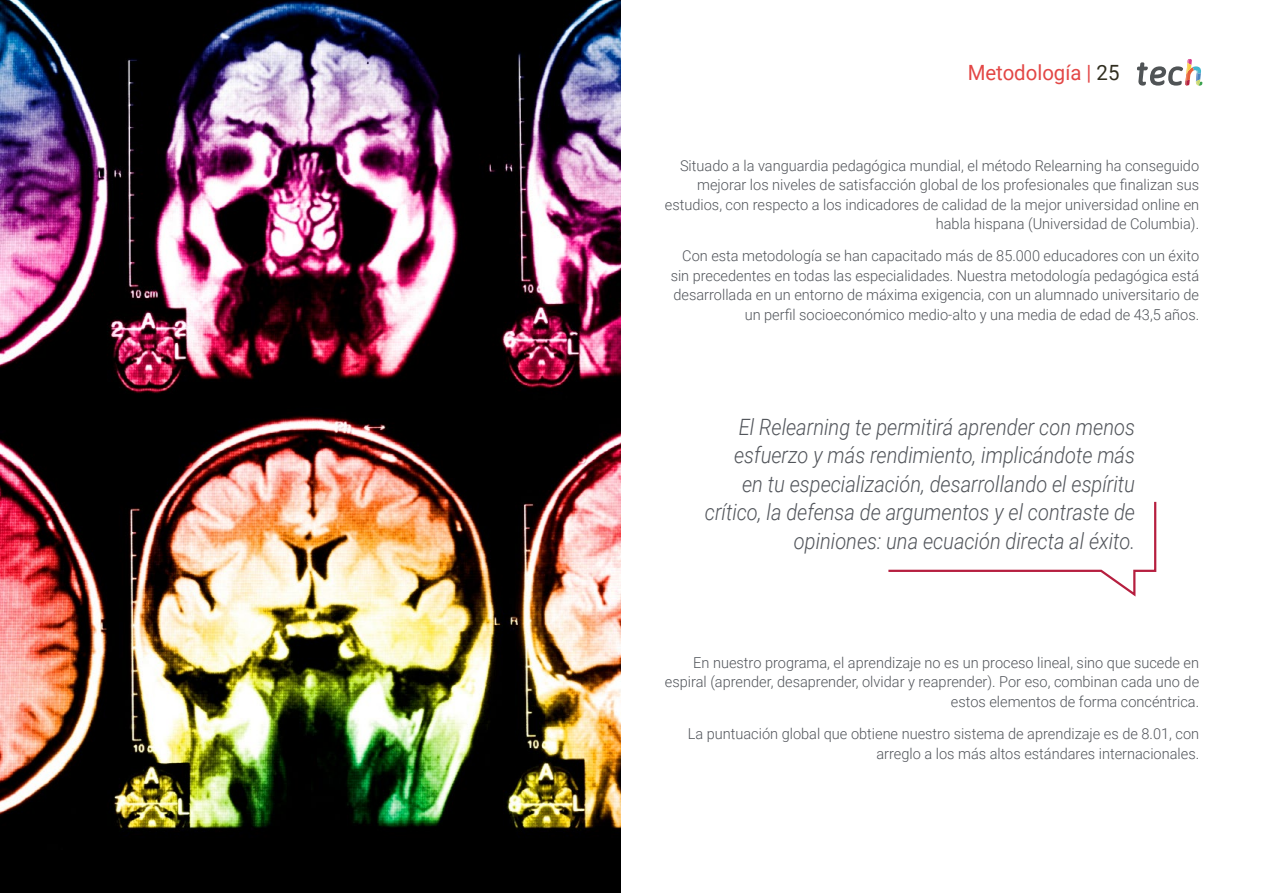
<style>
.page{position:relative;width:1263px;height:893px;background:#fff}
.page>*{position:absolute;margin:0;border:0;box-sizing:border-box;transform-origin:0 0}
.t1{font:italic 300 22.5px/28.5px "Roboto";color:#52555b;text-align:right;scale:.89 1}
.t2{font:21px "Roboto";color:#e34746}
.t3{font:300 15px/19.5px "Roboto";color:#52555b;text-align:right}
.s1{color:#312e20}
</style>
<div class="page">
<svg style="left:888px;top:501px;width:269px;height:96px"></svg>
<svg style="left:1137px;top:59px;width:65px;height:27px"></svg>
<img style="left:0;top:0;width:621px;height:893px">
<h2 class="t2" style="left:968px;top:57px;width:153px">Metodología | <span class="s1">25</span></h2>
<p class="t3" style="left:665px;top:155px;width:536px">Situado a la vanguardia pedagógica mundial, el método Relearning ha conseguido mejorar los niveles de satisfacción global de los profesionales que finalizan sus estudios, con respecto a los indicadores de calidad de la mejor universidad online en habla hispana (Universidad de Columbia).</p>
<p class="t3" style="left:671px;top:246px;width:530px">Con esta metodología se han capacitado más de 85.000 educadores con un éxito sin precedentes en todas las especialidades. Nuestra metodología pedagógica está desarrollada en un entorno de máxima exigencia, con un alumnado universitario de un perfil socioeconómico medio-alto y una media de edad de 43,5 años.</p>
<p class="t1" style="left:705px;top:412px;width:485px">El Relearning te permitirá aprender con menos esfuerzo y más rendimiento, implicándote más<br>en tu especialización, desarrollando el espíritu crítico, la defensa de argumentos y el contraste de opiniones: una ecuación directa al éxito.</p>
<p class="t3" style="left:665px;top:652px;width:536px">En nuestro programa, el aprendizaje no es un proceso lineal, sino que sucede en espiral (aprender, desaprender, olvidar y reaprender). Por eso, combinan cada uno de estos elementos de forma concéntrica.</p>
<p class="t3" style="left:688px;top:723px;width:513px">La puntuación global que obtiene nuestro sistema de aprendizaje es de 8.01, con arreglo a los más altos estándares internacionales.</p>
</div>
